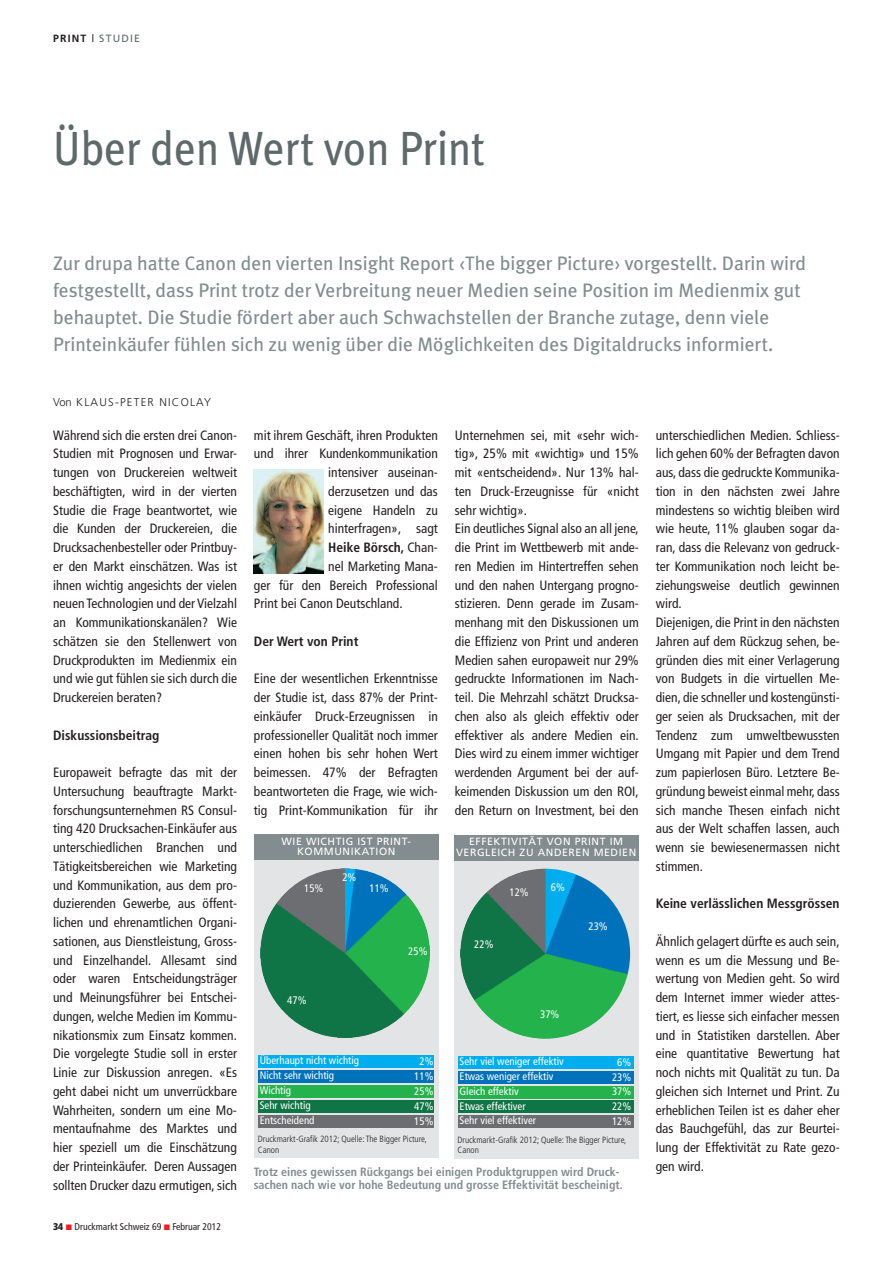
<style>
.page{position:relative;width:893px;height:1263px;background:#fff}
.page>*{position:absolute;margin:0;border:0;box-sizing:border-box;transform-origin:0 0}
.t1{font:48px "Meta Plus";color:#60696a;scale:.9 1}
.t2{font:19.5px/27px "Meta Plus";color:#838c8e}
.t3{font:condensed 13.5px/18.8px "Frutiger";color:#231f20;text-align:justify}
.t4{font:700 condensed 13.5px "Frutiger";color:#231f20}
.t5{font:700 condensed 12px/13.5px "Frutiger";color:#838c8e}
.t6{font:300 11.25px "Frutiger";letter-spacing:.11em;color:#231f20}
.t7{font:condensed 10.8px/14.9px "Frutiger";color:#fff}
.t8{font:10.5px/10.5px "Frutiger";letter-spacing:.055em;color:#fff;text-align:center}
.t9{font:10.5px "Frutiger";letter-spacing:.11em;color:#60696a}
.t10{font:condensed 9.75px "Frutiger";color:#231f20}
.t11{font:300 condensed 9px/10.5px "Frutiger";color:#231f20}
.s1{font-weight:700;color:#231f20}
.s2{color:#231f20}
.s3{font-weight:900}
.s4{font-weight:400}
</style>
<div class="page">
<div style="left:454px;top:860px;width:185px;height:298px;background:#e2e4e6"></div>
<div style="left:458px;top:1056px;width:176px;height:13px;background:#00aeef"></div>
<div style="left:458px;top:1071px;width:176px;height:12px;background:#0072bc"></div>
<div style="left:458px;top:1086px;width:176px;height:12px;background:#23b24b"></div>
<div style="left:458px;top:1100px;width:176px;height:13px;background:#107546"></div>
<div style="left:458px;top:1115px;width:176px;height:13px;background:#6c6d70"></div>
<div style="left:454px;top:835px;width:185px;height:25px;background:#838c8e"></div>
<img style="left:460px;top:869px;width:170px;height:169px;border-radius:50%">
<div style="left:254px;top:859px;width:185px;height:299px;background:#e2e4e6"></div>
<div style="left:258px;top:1055px;width:176px;height:13px;background:#00aeef"></div>
<div style="left:258px;top:1070px;width:176px;height:13px;background:#0072bc"></div>
<div style="left:258px;top:1085px;width:176px;height:13px;background:#23b24b"></div>
<div style="left:258px;top:1100px;width:176px;height:13px;background:#107546"></div>
<div style="left:258px;top:1115px;width:176px;height:13px;background:#6c6d70"></div>
<div style="left:254px;top:834px;width:185px;height:26px;background:#838c8e"></div>
<img style="left:260px;top:868px;width:170px;height:170px;border-radius:50%">
<img style="left:254px;top:469px;width:70px;height:104px">
<p class="t9" style="left:53px;top:34px;width:88px"><span class="s1">PRINT</span> <span class="s2">|</span> STUDIE</p>
<h1 class="t1" style="left:53px;top:121px;width:482px">Über den Wert von Print</h1>
<p class="t2" style="left:53px;top:250px;width:754px">Zur drupa hatte Canon den vierten Insight Report ‹The bigger Picture› vorgestellt. Darin wird festgestellt, dass Print trotz der Verbreitung neuer Medien seine Position im Medienmix gut behauptet. Die Studie fördert aber auch Schwachstellen der Branche zutage, denn viele Printeinkäufer fühlen sich zu wenig über die Möglichkeiten des Digitaldrucks informiert.</p>
<p class="t6" style="left:53px;top:398px;width:159px">Von KLAUS-PETER NICOLAY</p>
<p class="t3" style="left:53px;top:427px;width:185px">Während sich die ersten drei Canon-Studien mit Prognosen und Erwar&shy;tungen von Druckereien weltweit beschäftigten, wird in der vierten Studie die Frage beantwortet, wie die Kunden der Druckereien, die Drucksachenbesteller oder Printbuy&shy;er den Markt einschätzen. Was ist ihnen wichtig angesichts der vielen neuen Technologien und der Vielzahl an Kommunikationskanälen? Wie schätzen sie den Stellenwert von Druckprodukten im Medienmix ein und wie gut fühlen sie sich durch die Druckereien beraten?</p>
<p class="t4" style="left:53px;top:729px;width:108px">Diskussionsbeitrag</p>
<p class="t3" style="left:53px;top:764px;width:185px">Europaweit befragte das mit der Untersuchung beauftragte Markt&shy;forschungsunternehmen RS Consul&shy;ting 420 Drucksachen-Einkäufer aus unterschiedlichen Branchen und Tätigkeitsbereichen wie Marketing und Kommunikation, aus dem pro&shy;duzierenden Gewerbe, aus öffent&shy;lichen und ehrenamtlichen Organi&shy;sationen, aus Dienstleistung, Gross&shy;und Einzelhandel. Allesamt sind oder waren Entscheidungsträger und Meinungsführer bei Entschei&shy;dungen, welche Medien im Kommu&shy;nikationsmix zum Einsatz kommen.<br>Die vorgelegte Studie soll in erster Linie zur Diskussion anregen. «Es geht dabei nicht um unverrückbare Wahrheiten, sondern um eine Mo&shy;mentaufnahme des Marktes und hier speziell um die Einschätzung der Printeinkäufer. Deren Aussagen sollten Drucker dazu ermutigen, sich</p>
<p class="t10" style="left:53px;top:1222px;width:170px"><span class="s3">34</span> Druckmarkt Schweiz 69 Februar 2012</p>
<p class="t3" style="left:254px;top:427px;width:185px">mit ihrem Geschäft, ihren Produkten</p>
<p class="t3" style="left:254px;top:445px;width:185px">und ihrer Kundenkommunikation</p>
<p class="t3" style="left:328px;top:464px;width:111px">intensiver auseinan-</p>
<p class="t3" style="left:328px;top:483px;width:111px">derzusetzen und das</p>
<p class="t3" style="left:328px;top:502px;width:111px">eigene Handeln zu</p>
<p class="t3" style="left:328px;top:520px;width:111px">hinterfragen», sagt</p>
<p class="t4" style="left:328px;top:542px;width:111px">Heike Börsch, <span class="s4">Chan-</span></p>
<p class="t3" style="left:328px;top:558px;width:111px">nel Marketing Mana-</p>
<p class="t3" style="left:254px;top:577px;width:185px">ger für den Bereich Professional</p>
<p class="t3" style="left:254px;top:595px;width:150px">Print bei Canon Deutschland.</p>
<p class="t4" style="left:254px;top:636px;width:106px">Der Wert von Print</p>
<p class="t3" style="left:254px;top:670px;width:185px">Eine der wesentlichen Erkenntnisse der Studie ist, dass 87% der Print&shy;einkäufer Druck-Erzeugnissen in professioneller Qualität noch immer einen hohen bis sehr hohen Wert beimessen. 47% der Befragten beantworteten die Frage, wie wich&shy;tig Print-Kommunikation für ihr</p>
<p class="t3" style="left:455px;top:427px;width:185px;text-align:left">Unternehmen sei, mit «sehr wich&shy;tig», 25% mit «wichtig» und 15% mit «entscheidend». Nur 13% hal&shy;ten Druck-Erzeugnisse für «nicht sehr wichtig».<br>Ein deutliches Signal also an all jene, die Print im Wettbewerb mit ande&shy;ren Medien im Hintertreffen sehen und den nahen Untergang progno&shy;stizieren. Denn gerade im Zusam&shy;menhang mit den Diskussionen um die Effizienz von Print und anderen<br>Medien sahen europaweit nur 29% gedruckte Informationen im Nach&shy;teil. Die Mehrzahl schätzt Drucksa&shy;chen also als gleich effektiv oder effektiver als andere Medien ein.<br>Dies wird zu einem immer wichtiger werdenden Argument bei der auf&shy;keimenden Diskussion um den ROI, den Return on Investment, bei den</p>
<p class="t3" style="left:656px;top:427px;width:185px;text-align:left">unterschiedlichen Medien. Schliess&shy;lich gehen 60% der Befragten davon aus, dass die gedruckte Kommunika&shy;tion in den nächsten zwei Jahre mindestens so wichtig bleiben wird wie heute, 11% glauben sogar da&shy;ran, dass die Relevanz von gedruck&shy;ter Kommunikation noch leicht be&shy;ziehungsweise deutlich gewinnen wird.<br>Diejenigen, die Print in den nächsten<br>Jahren auf dem Rückzug sehen, be&shy;gründen dies mit einer Verlagerung von Budgets in die virtuellen Me&shy;dien, die schneller und kostengünsti&shy;ger seien als Drucksachen, mit der<br>Tendenz zum umweltbewussten<br>Umgang mit Papier und dem Trend zum papierlosen Büro. Letztere Be&shy;gründung beweist einmal mehr, dass sich manche Thesen einfach nicht aus der Welt schaffen lassen, auch wenn sie bewiesenermassen nicht stimmen.</p>
<p class="t4" style="left:656px;top:898px;width:185px">Keine verlässlichen Messgrössen</p>
<p class="t3" style="left:656px;top:933px;width:185px">Ähnlich gelagert dürfte es auch sein, wenn es um die Messung und Be&shy;wertung von Medien geht. So wird dem Internet immer wieder attes&shy;tiert, es liesse sich einfacher messen und in Statistiken darstellen. Aber eine quantitative Bewertung hat noch nichts mit Qualität zu tun. Da gleichen sich Internet und Print. Zu erheblichen Teilen ist es daher eher das Bauchgefühl, das zur Beurtei&shy;lung der Effektivität zu Rate gezo&shy;gen wird.</p>
<p class="t8" style="left:456px;top:837px;width:182px">EFFEKTIVITÄT VON PRINT IM<br>VERGLEICH ZU ANDEREN MEDIEN</p>
<p class="t8" style="left:282px;top:837px;width:131px">WIE WICHTIG IST PRINT-<br>KOMMUNIKATION</p>
<p class="t7" style="left:342px;top:871px;width:16px">2%</p>
<p class="t7" style="left:551px;top:881px;width:16px">6%</p>
<p class="t7" style="left:304px;top:881px;width:21px">15%</p>
<p class="t7" style="left:369px;top:881px;width:21px">11%</p>
<p class="t7" style="left:509px;top:885px;width:21px">12%</p>
<p class="t7" style="left:588px;top:919px;width:21px">23%</p>
<p class="t7" style="left:474px;top:938px;width:21px">22%</p>
<p class="t7" style="left:408px;top:944px;width:21px">25%</p>
<p class="t7" style="left:287px;top:994px;width:21px">47%</p>
<p class="t7" style="left:540px;top:1007px;width:21px">37%</p>
<p class="t7" style="left:260px;top:1054px;width:101px">Überhaupt nicht wichtig<br>Nicht sehr wichtig<br>Wichtig<br>Sehr wichtig<br>Entscheidend</p>
<p class="t7" style="left:460px;top:1054px;width:106px">Sehr viel weniger effektiv<br>Etwas weniger effektiv<br>Gleich effektiv<br>Etwas effektiver<br>Sehr viel effektiver</p>
<p class="t7" style="left:414px;top:1055px;width:21px;text-align:center">2%<br>11%<br>25%<br>47%<br>15%</p>
<p class="t7" style="left:612px;top:1055px;width:21px;text-align:center">6%<br>23%<br>37%<br>22%<br>12%</p>
<p class="t11" style="left:258px;top:1134px;width:170px">Druckmarkt-Grafik 2012; Quelle: The Bigger Picture,<br>Canon</p>
<p class="t11" style="left:457px;top:1135px;width:170px">Druckmarkt-Grafik 2012; Quelle: The Bigger Picture,<br>Canon</p>
<p class="t5" style="left:254px;top:1166px;width:371px">Trotz eines gewissen Rückgangs bei einigen Produktgruppen wird Druck&shy;sachen nach wie vor hohe Bedeutung und grosse Effektivität bescheinigt.</p>
</div>
